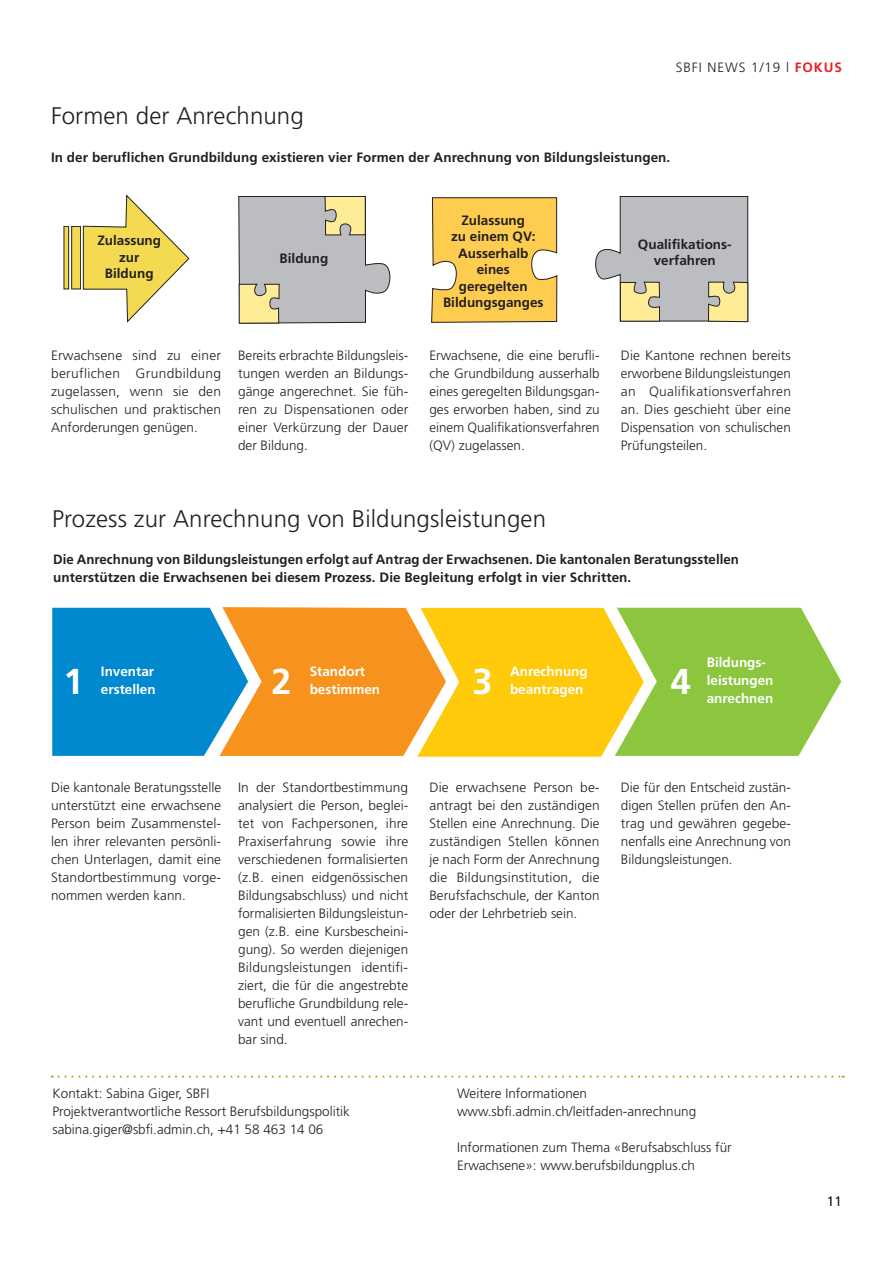
<style>
.page{position:relative;width:893px;height:1263px;background:#fff}
.page>*{position:absolute;margin:0;border:0;box-sizing:border-box;transform-origin:0 0}
.t1{font:700 36px "Frutiger LT Std";color:#fff}
.t2{font:300 24px "Frutiger LT Std";letter-spacing:.005em;color:#231f20}
.t3{font:300 13.5px/18px "Frutiger LT Std";color:#231f20;text-align:justify}
.t4{font:700 13.5px/16.5px "Frutiger LT Std";letter-spacing:.005em;color:#231f20;text-align:center}
.t5{font:700 13.5px/18px "Frutiger LT Std";color:#fff}
.t6{font:300 13.5px "Frutiger LT Std";letter-spacing:.07em;color:#231f20}
.s1{font-weight:700;color:#ee1d23}
</style>
<div class="page">
<svg style="left:52px;top:607px;width:789px;height:150px;background:#aab25b"></svg>
<svg style="left:83px;top:195px;width:106px;height:127px"></svg>
<svg style="left:431px;top:197px;width:126px;height:126px;background:#f8cc5e"></svg>
<svg style="left:595px;top:196px;width:153px;height:127px;background:#c7c5bc"></svg>
<svg style="left:238px;top:196px;width:153px;height:128px;background:#c7c5bc"></svg>
<div style="left:71px;top:226px;width:10px;height:63px;background:#f3da50;border:1px solid #231f20"></div>
<svg style="left:64px;top:226px;width:5px;height:63px"></svg>
<svg style="left:59px;top:1075px;width:785px;height:3px"></svg>
<p class="t6" style="left:676px;top:60px;width:168px">SBFI NEWS 1/19 l <span class="s1">FOKUS</span></p>
<h2 class="t2" style="left:51px;top:102px;width:254px">Formen der Anrechnung</h2>
<p class="t4" style="left:51px;top:149px;width:621px">In der beruflichen Grundbildung existieren vier Formen der Anrechnung von Bildungsleistungen.</p>
<p class="t4" style="left:97px;top:232px;width:65px">Zulassung zur<br>Bildung</p>
<p class="t4" style="left:443px;top:212px;width:102px">Zulassung<br>zu einem QV:<br>Ausserhalb eines geregelten<br>Bildungsganges</p>
<p class="t4" style="left:638px;top:236px;width:95px">Qualifikations-</p>
<p class="t4" style="left:280px;top:250px;width:50px">Bildung</p>
<p class="t4" style="left:654px;top:252px;width:64px">verfahren</p>
<p class="t3" style="left:51px;top:347px;width:172px">Erwachsene sind zu einer beruflichen Grundbildung zugelassen, wenn sie den schulischen und praktischen Anforderungen genügen.</p>
<p class="t3" style="left:238px;top:347px;width:172px">Bereits erbrachte Bildungsleis&shy;tungen werden an Bildungs&shy;gänge angerechnet. Sie füh&shy;ren zu Dispensationen oder einer Verkürzung der Dauer der Bildung.</p>
<p class="t3" style="left:429px;top:347px;width:172px">Erwachsene, die eine berufli&shy;che Grundbildung ausserhalb eines geregelten Bildungsgan&shy;ges erworben haben, sind zu einem Qualifikationsverfahren (QV) zugelassen.</p>
<p class="t3" style="left:621px;top:347px;width:172px">Die Kantone rechnen bereits erworbene Bildungsleistungen an Qualifikationsverfahren an. Dies geschieht über eine Dispensation von schulischen Prüfungsteilen.</p>
<h2 class="t2" style="left:52px;top:505px;width:495px">Prozess zur Anrechnung von Bildungsleistungen</h2>
<p class="t4" style="left:53px;top:550px;width:687px;line-height:18px;text-align:left">Die Anrechnung von Bildungsleistungen erfolgt auf Antrag der Erwachsenen. Die kantonalen Beratungsstellen unterstützen die Erwachsenen bei diesem Prozess. Die Begleitung erfolgt in vier Schritten.</p>
<p class="t5" style="left:101px;top:662px;width:56px">Inventar erstellen</p>
<p class="t5" style="left:310px;top:662px;width:72px">Standort bestimmen</p>
<p class="t5" style="left:510px;top:662px;width:79px">Anrechnung beantragen</p>
<p class="t5" style="left:707px;top:653px;width:68px">Bildungs&shy;leistungen</p>
<h1 class="t1" style="left:63px;top:660px;width:22px">1</h1>
<h1 class="t1" style="left:271px;top:660px;width:22px">2</h1>
<h1 class="t1" style="left:472px;top:660px;width:22px">3</h1>
<h1 class="t1" style="left:671px;top:660px;width:22px">4</h1>
<p class="t5" style="left:707px;top:689px;width:68px">anrechnen</p>
<p class="t3" style="left:51px;top:779px;width:172px">Die kantonale Beratungsstelle unterstützt eine erwachsene Person beim Zusammenstel&shy;len ihrer relevanten persönli&shy;chen Unterlagen, damit eine Standortbestimmung vorge&shy;nommen werden kann.</p>
<p class="t3" style="left:238px;top:779px;width:172px">In der Standortbestimmung analysiert die Person, beglei&shy;tet von Fachpersonen, ihre Praxiserfahrung sowie ihre verschiedenen formalisierten (z.B. einen eidgenössischen Bildungsabschluss) und nicht formalisierten Bildungsleistun&shy;gen (z.B. eine Kursbescheini&shy;gung). So werden diejenigen Bildungsleistungen identifi&shy;ziert, die für die angestrebte berufliche Grundbildung rele&shy;vant und eventuell anrechen&shy;bar sind.</p>
<p class="t3" style="left:429px;top:779px;width:172px">Die erwachsene Person be&shy;antragt bei den zuständigen Stellen eine Anrechnung. Die zuständigen Stellen können je nach Form der Anrechnung die Bildungsinstitution, die Berufsfachschule, der Kanton oder der Lehrbetrieb sein.</p>
<p class="t3" style="left:621px;top:779px;width:172px">Die für den Entscheid zustän&shy;digen Stellen prüfen den An&shy;trag und gewähren gegebe&shy;nenfalls eine Anrechnung von Bildungsleistungen.</p>
<p class="t3" style="left:52px;top:1085px;width:299px;text-align:left">Kontakt: Sabina Giger, SBFI<br>Projektverantwortliche Ressort Berufsbildungspolitik sabina.giger@sbfi.admin.ch, +41 58 463 14 06</p>
<p class="t3" style="left:457px;top:1085px;width:241px">Weitere Informationen www.sbfi.admin.ch/leitfaden-anrechnung</p>
<p class="t3" style="left:457px;top:1139px;width:276px">Informationen zum Thema «Berufsabschluss für<br>Erwachsene»: www.berufsbildungplus.ch</p>
<p class="t3" style="left:827px;top:1193px;width:17px">11</p>
</div>
